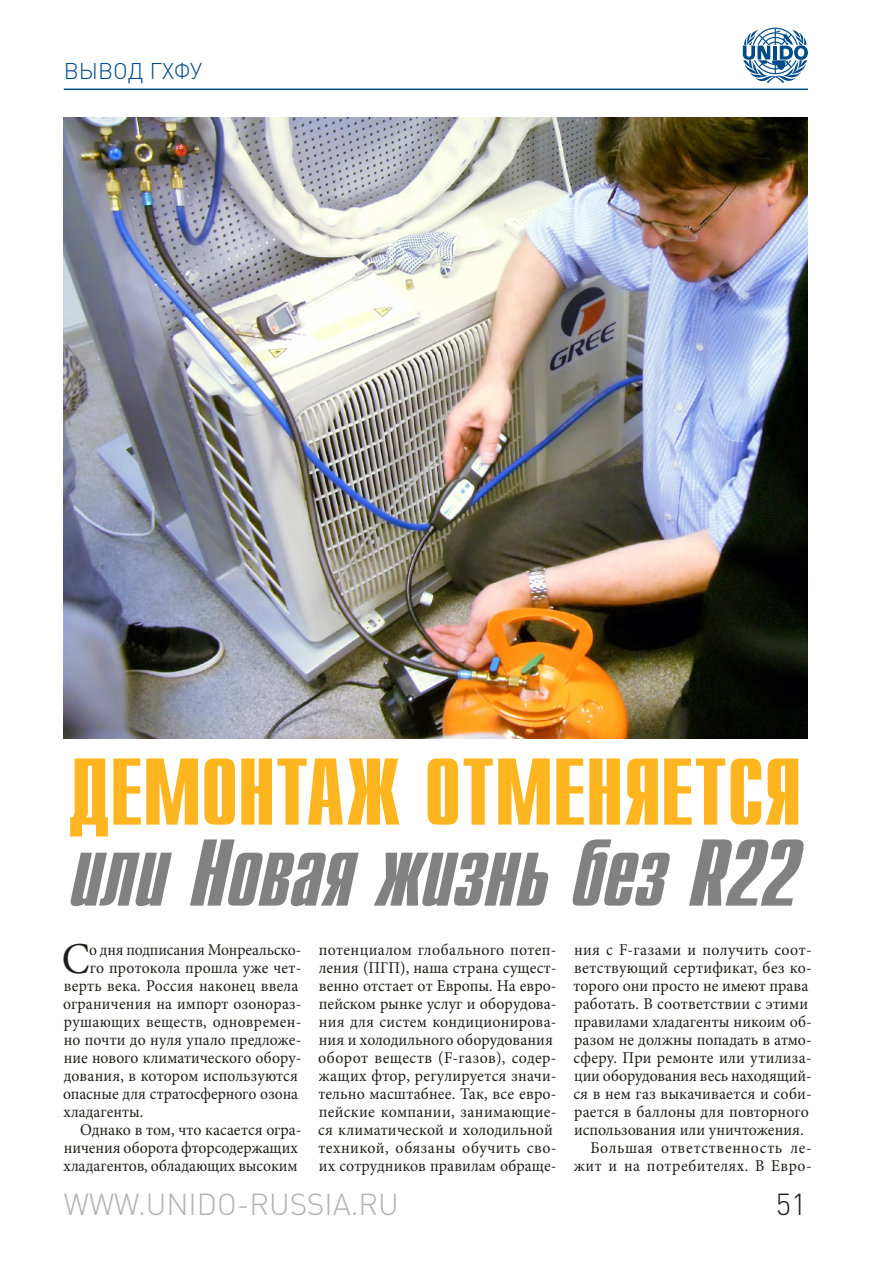
<style>
.page{position:relative;width:893px;height:1263px;background:#fff}
.page>*{position:absolute;margin:0;border:0;box-sizing:border-box;transform-origin:0 0}
.t1{font:italic 700 94.5px "Compact C";letter-spacing:-.015em;color:#818181}
.t2{font:700 94.5px "Compact C";letter-spacing:-.005em;color:#ffb520}
.t3{font:44.25px "Minion Pro";color:#1d1d1b;scale:.95 1}
.t4{font:30px "Plumb Light C";color:#b3b2b2}
.t5{font:30px "Plumb Light C";color:#1d1d1b}
.t6{font:22.5px "Plumb Light C";color:#004b89}
.t7{font:16.5px/18px "Minion Pro";letter-spacing:.01em;color:#1d1d1b;scale:.96 1}
.t8{font:16.5px "Minion Pro";letter-spacing:.01em;color:#1d1d1b;scale:.95 1}
.t9{font:16.5px "Minion Pro";letter-spacing:.01em;color:#1d1d1b;scale:.94 1}
</style>
<div class="page">
<hr style="left:64px;top:89px;width:744px;height:1px;background:#004b89">
<img style="left:64px;top:118px;width:744px;height:620px">
<svg style="left:743px;top:28px;width:65px;height:55px"></svg>
<h3 class="t6" style="left:64px;top:58px;width:139px">ВЫВОД ГХФУ</h3>
<h1 class="t2" style="left:68px;top:745px;width:736px">Демонтаж отменяется</h1>
<h1 class="t1" style="left:66px;top:826px;width:730px">или Новая жизнь без R22</h1>
<h2 class="t3" style="left:62px;top:929px;width:28px">С</h2>
<p class="t9" style="left:89px;top:938px;width:227px">о дня подписания Монреальско-</p>
<p class="t7" style="left:318px;top:940px;width:250px">потенциалом глобального потеп&shy;ления (ПГП), наша страна сущест&shy;венно отстает от Европы. На евро&shy;пейском рынке услуг и оборудова&shy;ния для систем кондиционирова&shy;ния и холодильного оборудования оборот веществ (F-газов), содер&shy;жащих фтор, регулируется значи&shy;тельно масштабнее. Так, все евро&shy;пейские компании, занимающие&shy;ся климатической и холодильной техникой, обязаны обучить сво&shy;их сотрудников правилам обраще-</p>
<p class="t7" style="left:574px;top:940px;width:249px">ния с F-газами и получить соот-</p>
<p class="t7" style="left:574px;top:958px;width:249px">ветствующий сертификат, без ко-</p>
<p class="t7" style="left:574px;top:976px;width:246px">торого они просто не имеют права</p>
<p class="t7" style="left:574px;top:994px;width:245px">работать. В соответствии с этими</p>
<p class="t7" style="left:574px;top:1012px;width:249px">правилами хладагенты никоим об-</p>
<p class="t7" style="left:574px;top:1030px;width:249px">разом не должны попадать в атмо-</p>
<p class="t7" style="left:573px;top:1048px;width:250px">сферу. При ремонте или утилиза-</p>
<p class="t8" style="left:574px;top:1064px;width:252px">ции оборудования весь находящий-</p>
<p class="t7" style="left:573px;top:1084px;width:250px">ся в нем газ выкачивается и соби-</p>
<p class="t7" style="left:574px;top:1102px;width:246px">рается в баллоны для повторного</p>
<p class="t7" style="left:574px;top:1120px;width:241px">использования или уничтожения.</p>
<p class="t8" style="left:590px;top:1136px;width:234px">Большая ответственность ле-</p>
<p class="t8" style="left:574px;top:1154px;width:252px">жит и на потребителях. В Евро-</p>
<p class="t8" style="left:90px;top:956px;width:224px">го протокола прошла уже чет-</p>
<p class="t8" style="left:64px;top:974px;width:248px">верть века. Россия наконец ввела</p>
<p class="t8" style="left:63px;top:992px;width:252px">ограничения на импорт озонораз-</p>
<p class="t8" style="left:64px;top:1010px;width:251px">рушающих веществ, одновремен-</p>
<p class="t8" style="left:64px;top:1028px;width:252px">но почти до нуля упало предложе-</p>
<p class="t8" style="left:64px;top:1046px;width:252px">ние нового климатического обору-</p>
<p class="t8" style="left:64px;top:1064px;width:248px">дования, в котором используются</p>
<p class="t8" style="left:63px;top:1082px;width:249px">опасные для стратосферного озона</p>
<p class="t8" style="left:64px;top:1100px;width:85px">хладагенты.</p>
<p class="t7" style="left:80px;top:1120px;width:232px">Однако в том, что касается огра-</p>
<p class="t8" style="left:64px;top:1136px;width:248px">ничения оборота фторсодержащих</p>
<p class="t7" style="left:64px;top:1156px;width:245px">хладагентов, обладающих высоким</p>
<h3 class="t4" style="left:64px;top:1187px;width:26px">WWW</h3>
<h3 class="t4" style="left:138px;top:1187px;width:239px">.UNIDO-RUSSIA.RU</h3>
<h3 class="t5" style="left:776px;top:1187px;width:32px">51</h3>
</div>
